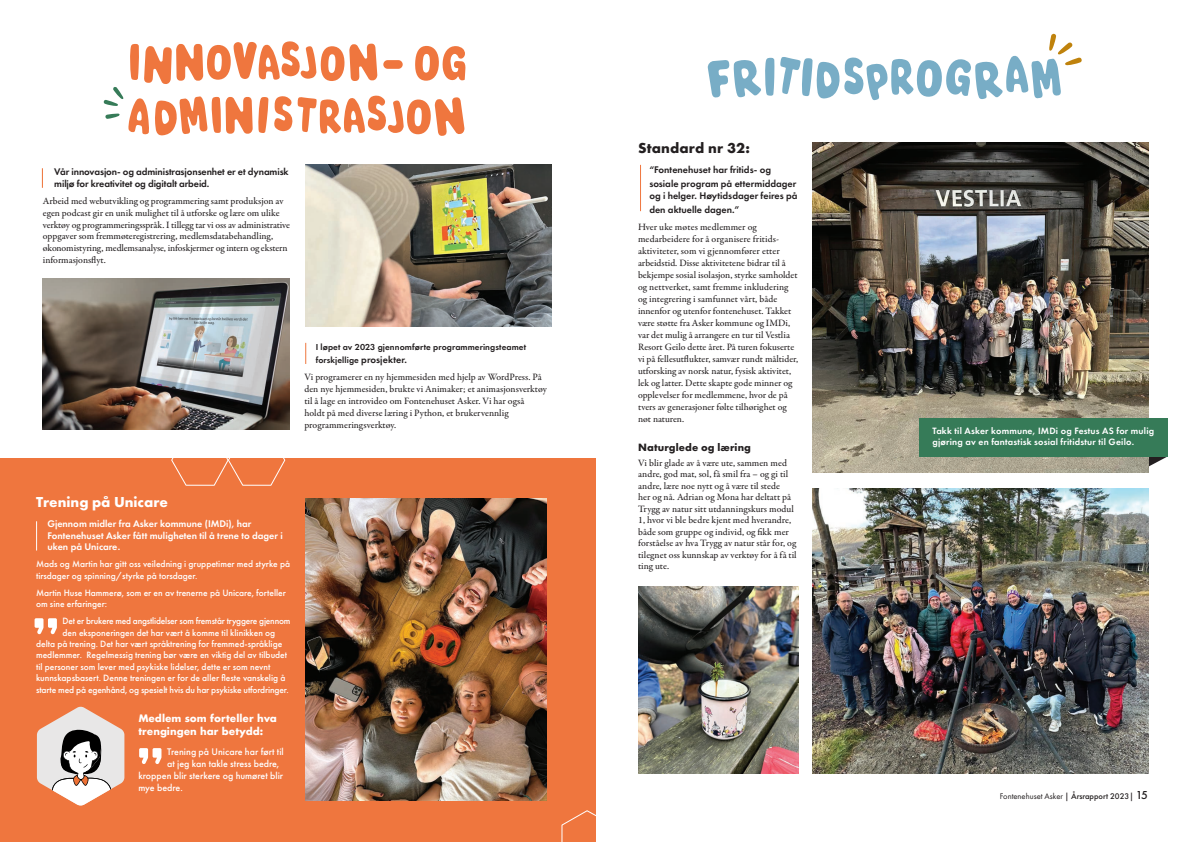
<style>
.page{position:relative;width:1191px;height:842px;background:#fff}
.page>*{position:absolute;margin:0;border:0;box-sizing:border-box;transform-origin:0 0}
.t1{font:700 15px "Futura PT";color:#fff}
.t2{font:700 15px "Futura PT";letter-spacing:.01em;color:#231f20}
.t3{font:700 11px "Futura PT";letter-spacing:.01em;color:#231f20}
.t4{font:600 10px/14px "Futura PT";letter-spacing:-.01em;color:#231f20}
.t5{font:600 10px/11.5px "Futura PT";color:#fff}
.t6{font:500 10px "Futura PT";color:#fff}
.t7{font:700 10px/13px "Futura";color:#fff}
.t8{font:500 9.8px/12px "Garamond Premr Pro";color:#231f20}
.t9{font:500 9.5px/11.4px "Futura PT";color:#fff}
.t10{font:600 9.5px/11.5px "Futura PT";letter-spacing:.02em;color:#fff}
.t11{font:500 9.5px "Futura PT";letter-spacing:-.02em;color:#fff}
.t12{font:600 9px/13px "Futura PT";letter-spacing:.01em;color:#231f20}
.t13{font:8.5px "Futura PT";color:#231f20}
.s1{font-size:10px}
.s2{font-weight:500}
.s3{font-weight:500;font-size:12px}
</style>
<div class="page">
<svg style="left:1148px;top:456px;width:19px;height:11px"></svg>
<svg style="left:42px;top:168px;width:1px;height:20px"></svg>
<hr style="left:640px;top:165px;width:1px;height:46px;background:#ef763e">
<svg style="left:305px;top:343px;width:1px;height:21px"></svg>
<img style="left:43px;top:278px;width:246px;height:152px">
<img style="left:305px;top:165px;width:246px;height:162px">
<img style="left:638px;top:587px;width:160px;height:186px">
<img style="left:812px;top:489px;width:336px;height:284px">
<img style="left:812px;top:143px;width:336px;height:329px">
<div style="left:919px;top:418px;width:248px;height:38px;background:#367b58"></div>
<div style="left:0;top:458px;width:595px;height:384px;background:#ef763e"></div>
<svg style="left:35px;top:618px;width:22px;height:16px"></svg>
<svg style="left:139px;top:748px;width:22px;height:16px"></svg>
<svg style="left:37px;top:706px;width:87px;height:100px"></svg>
<svg style="left:36px;top:521px;width:1px;height:29px"></svg>
<img style="left:305px;top:499px;width:241px;height:301px">
<svg style="left:171px;top:458px;width:115px;height:28px"></svg>
<svg style="left:561px;top:810px;width:35px;height:32px"></svg>
<svg style="left:707px;top:58px;width:67px;height:40px"></svg>
<svg style="left:780px;top:34px;width:301px;height:66px"></svg>
<svg style="left:103px;top:41px;width:362px;height:95px"></svg>
<p class="t4" style="left:54px;top:165px;width:236px;line-height:12px">Vår innovasjon- og administrasjonsenhet er et dynamisk miljø for kreativitet og digitalt arbeid.</p>
<p class="t8" style="left:43px;top:196px;width:249px;line-height:11.7px">Arbeid med webutvikling og programmering samt produksjon av egen podcast gir en unik mulighet til å utforske og lære om ulike verktøy og programmeringsspråk. I tillegg tar vi oss av administrative oppgaver som fremmøteregistrering, medlemsdatabehandling, økonomistyring, medlemsanalyse, infoskjermer og intern og ekstern informasjonsflyt.</p>
<p class="t12" style="left:316px;top:340px;width:212px">I løpet av 2023 gjennomførte programmeringsteamet forskjellige <span class="s1">prosjekter.</span></p>
<p class="t8" style="left:304px;top:371px;width:244px">Vi programerer en ny hjemmesiden med hjelp av WordPress. På den nye hjemmesiden, brukte vi Animaker; et animasjonsverktøy til å lage en introvideo om Fontenehuset Asker. Vi har også holdt på med diverse læring i Python, et brukervennlig programmeringsverktøy.</p>
<p class="t1" style="left:36px;top:492px;width:133px">Trening på Unicare</p>
<p class="t5" style="left:47px;top:518px;width:237px">Gjennom midler fra Asker kommune (IMDi), har<br>Fontenehuset Asker fått muligheten til å trene to dager i uken på Unicare.</p>
<p class="t9" style="left:36px;top:558px;width:255px">Mads og Martin har gitt oss veiledning i gruppetimer med styrke på tirsdager og spinning/styrke på torsdager.</p>
<p class="t9" style="left:36px;top:587px;width:251px">Martin Huse Hammerø, som er en av trenerne på Unicare, forteller om sine erfaringer:</p>
<p class="t11" style="left:63px;top:615px;width:229px">Det er brukere med angstlidelser som fremstår tryggere gjennom</p>
<p class="t9" style="left:63px;top:627px;width:214px">den eksponeringen det har vært å komme til klinikken og</p>
<p class="t9" style="left:36px;top:638px;width:248px">delta på trening. Det har vært språktrening for fremmed-språklige</p>
<p class="t9" style="left:36px;top:649px;width:253px">medlemmer. Regelmessig trening bør være en viktig del av tilbudet</p>
<p class="t9" style="left:36px;top:661px;width:236px">til personer som lever med psykiske lidelser, dette er som nevnt</p>
<p class="t9" style="left:36px;top:672px;width:251px">kunnskapsbasert. Denne treningen er for de aller fleste vanskelig å</p>
<p class="t9" style="left:36px;top:684px;width:254px">starte med på egenhånd, og spesielt hvis du har psykiske utfordringer.</p>
<p class="t7" style="left:138px;top:711px;width:140px">Medlem som forteller hva trengingen har betydd:</p>
<p class="t6" style="left:167px;top:746px;width:118px">Trening på Unicare har ført til</p>
<p class="t6" style="left:167px;top:758px;width:114px">at jeg kan takle stress bedre,</p>
<p class="t6" style="left:138px;top:770px;width:146px">kroppen blir sterkere og humøret blir</p>
<p class="t6" style="left:138px;top:782px;width:46px">mye bedre.</p>
<p class="t2" style="left:638px;top:138px;width:113px">Standard nr 32:</p>
<p class="t4" style="left:649px;top:162px;width:148px">“Fontenehuset har fritids- og sosiale program på ettermiddager</p>
<p class="t4" style="left:649px;top:188px;width:150px">og i helger. Høytidsdager feires på den aktuelle dagen.”</p>
<p class="t8" style="left:638px;top:222px;width:162px">Hver uke møtes medlemmer og medarbeidere for å organisere fritids&shy;aktiviteter, som vi gjennomfører etter arbeidstid. Disse aktivitetene bidrar til å bekjempe sosial isolasjon, styrke samholdet og nettverket, samt fremme inkludering og integrering i samfunnet vårt, både innenfor og utenfor fontenehuset. Takket være støtte fra Asker kommune og IMDi, var det mulig å arrangere en tur til Vestlia Resort Geilo dette året. På turen fokuserte vi på fellesutflukter, samvær rundt måltider, utforsking av norsk natur, fysisk aktivitet, lek og latter. Dette skapte gode minner og opplevelser for medlemmene, hvor de på tvers av generasjoner følte tilhørighet og nøt naturen.</p>
<p class="t3" style="left:638px;top:440px;width:114px">Naturglede og læring</p>
<p class="t8" style="left:638px;top:457px;width:160px;line-height:11.5px">Vi blir glade av å være ute, sammen med andre, god mat, sol, få smil fra – og gi til andre, lære noe nytt og å være til stede<br>her og nå. Adrian og Mona har deltatt på Trygg av natur sitt utdanningskurs modul 1, hvor vi ble bedre kjent med hverandre, både som gruppe og individ, og fikk mer forståelse av hva Trygg av natur står for, og tilegnet oss kunnskap av verktøy for å få til ting ute.</p>
<p class="t10" style="left:932px;top:425px;width:223px">Takk til Asker kommune, IMDi og Festus AS for mulig gjøring av en fantastisk sosial fritidstur til Geilo.</p>
<p class="t13" style="left:1000px;top:791px;width:150px">Fontenehuset Asker <span class="s2">| Årsrapport 2023|</span> <span class="s3">15</span></p>
</div>
